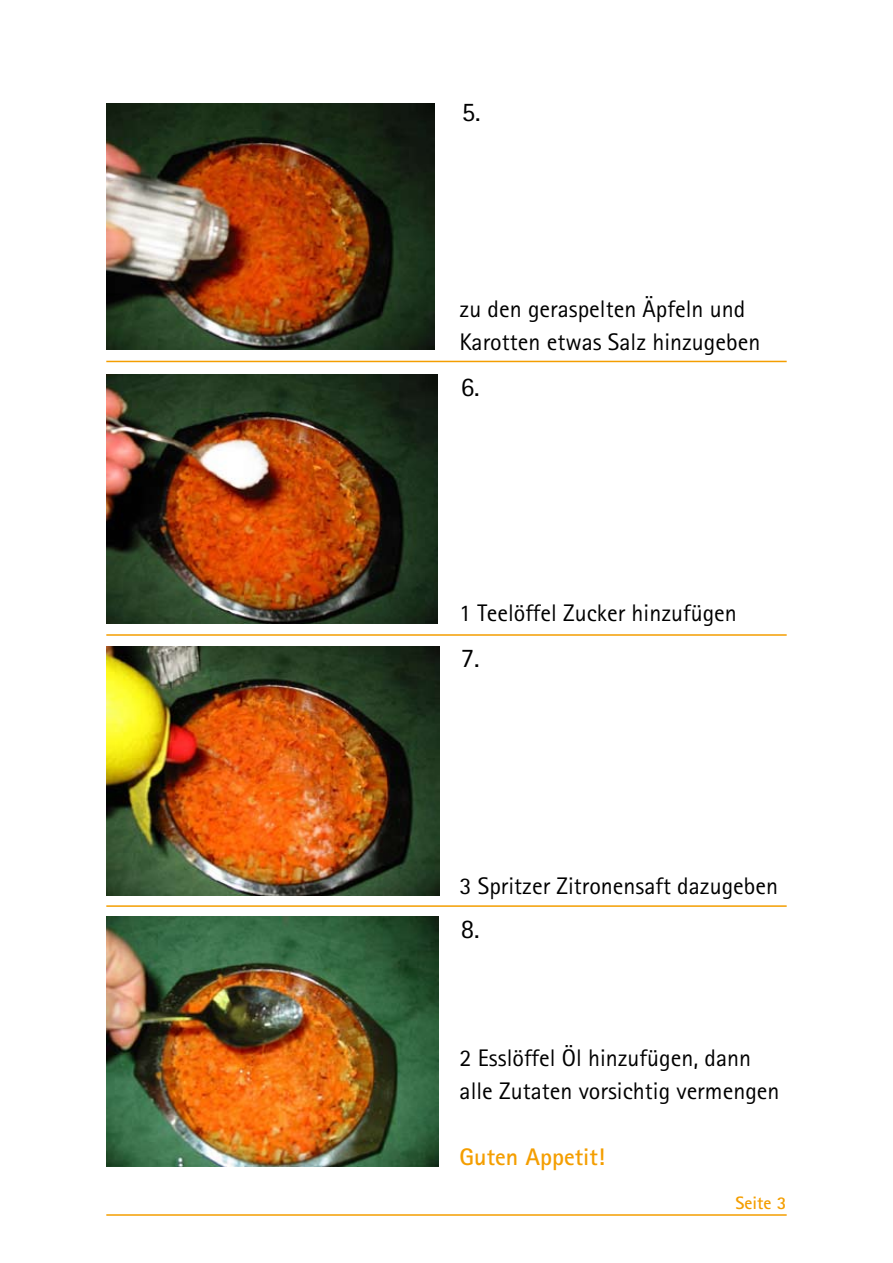
<style>
.page{position:relative;width:893px;height:1263px;background:#fff}
.page>*{position:absolute;margin:0;border:0;box-sizing:border-box;transform-origin:0 0}
.t1{font:27px "Rotis Sans Serif";color:#000}
.t2{font:24px/33px "Rotis Sans Serif";color:#000}
.t3{font:700 24px "Rotis Sans Serif";color:#f49e00}
.t4{font:700 18px "Rotis Sans Serif";color:#f49e00}
</style>
<div class="page">
<hr style="left:106px;top:1214px;width:681px;height:2px;background:#f49e00">
<img style="left:106px;top:917px;width:333px;height:249px">
<img style="left:106px;top:375px;width:332px;height:248px">
<img style="left:106px;top:103px;width:329px;height:246px">
<hr style="left:106px;top:361px;width:681px;height:1px;background:#f49e00">
<hr style="left:106px;top:634px;width:681px;height:2px;background:#f49e00">
<hr style="left:106px;top:905px;width:681px;height:2px;background:#f49e00">
<img style="left:106px;top:646px;width:333px;height:250px">
<p class="t1" style="left:462px;top:95px;width:21px">5.</p>
<p class="t2" style="left:460px;top:292px;width:302px">zu den geraspelten Äpfeln und<br>Karotten etwas Salz hinzugeben</p>
<p class="t1" style="left:461px;top:371px;width:21px">6.</p>
<p class="t2" style="left:459px;top:596px;width:279px">1 Teelöffel Zucker hinzufügen</p>
<p class="t1" style="left:461px;top:642px;width:21px">7.</p>
<p class="t2" style="left:460px;top:869px;width:320px">3 Spritzer Zitronensaft dazugeben</p>
<p class="t1" style="left:461px;top:913px;width:21px">8.</p>
<p class="t2" style="left:460px;top:1041px;width:321px">2 Esslöffel Öl hinzufügen, dann alle Zutaten vorsichtig vermengen</p>
<p class="t3" style="left:460px;top:1142px;width:147px">Guten Appetit!</p>
<p class="t4" style="left:735px;top:1191px;width:37px">Seite</p>
</div>
